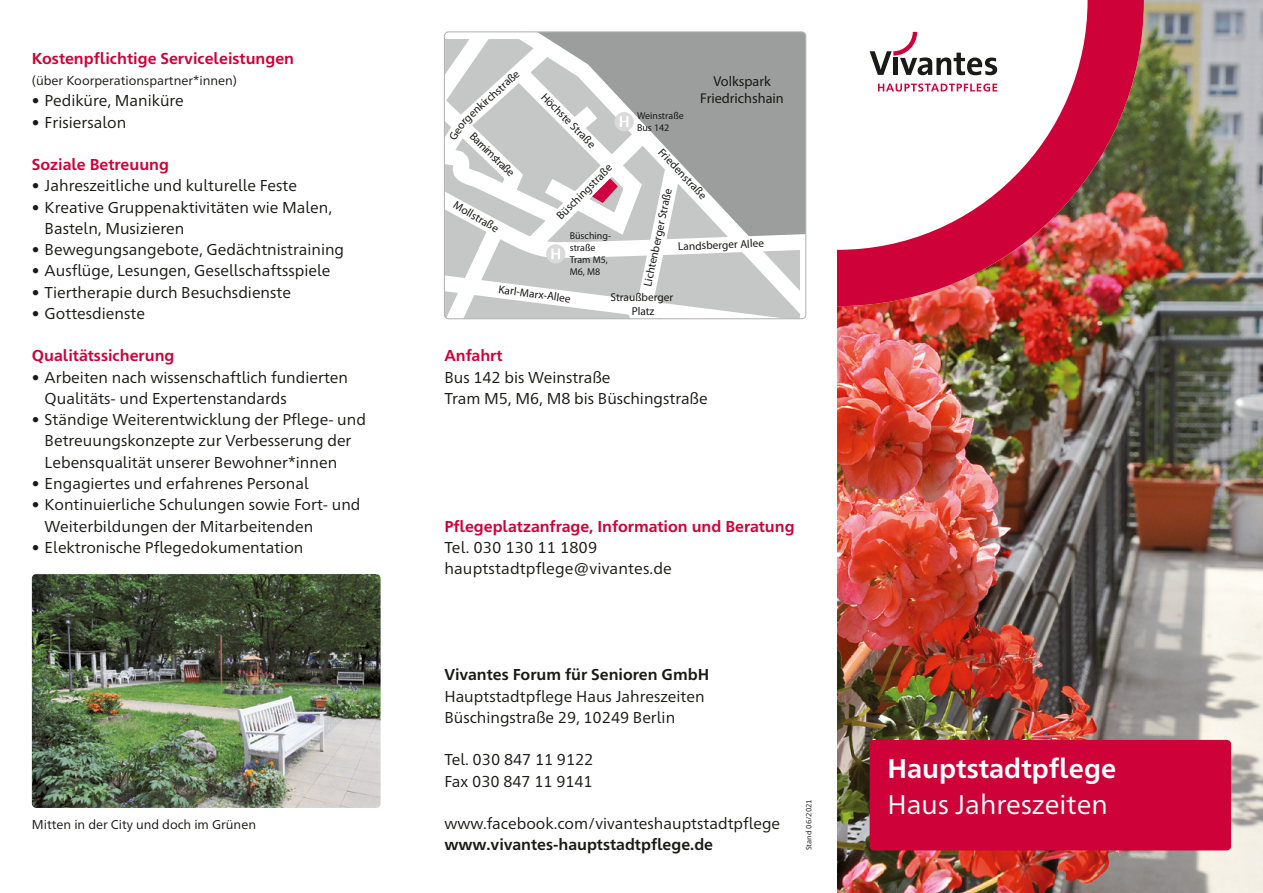
<style>
.page{position:relative;width:1263px;height:893px;background:#fff}
.page>*{position:absolute;margin:0;border:0;box-sizing:border-box;transform-origin:0 0}
.Headline_Ebene_1_Bol{font:700 27px "Frutiger Neue 1450 Pro";color:#fff}
.Headline_Ebene_1_Boo{font:27px "Frutiger Neue 1450 Pro";color:#fff}
.Fließtext{font:15.75px/21.3px "Frutiger Neue 1450 Pro";color:#1a1a18}
.Zwischenüberschrift{font:700 15.75px "Frutiger Neue 1450 Pro";color:#ce0138}
.Fließtext-2{font:700 15.75px "Frutiger Neue 1450 Pro";color:#1a1a18}
.t1{font:700 14.25px/17.1px "Frutiger";color:#1a1a18;text-align:center}
.Zwischenüberschrift-2{font:12.75px "Frutiger Neue 1450 Pro";color:#1a1a18}
.Bildunterschrift{font:12.75px "Frutiger Neue 1450 Pro";color:#1a1a18}
.t2{font:300 11.4px/13.6px "Frutiger";color:#1a1a18;text-align:center}
.t3{font:700 10.05px/12px "Frutiger";letter-spacing:-.005em;color:#1a1a18}
.Stand{font:7.5px "Frutiger Neue 1450 Pro";color:#1a1a18}
</style>
<div class="page">
<img style="left:32px;top:574px;width:349px;height:234px">
<img style="left:838px;top:0;width:425px;height:893px">
<img style="left:838px;top:0;width:306px;height:306px">
<svg style="left:870px;top:32px;width:127px;height:43px"></svg>
<svg style="left:878px;top:83px;width:119px;height:8px"></svg>
<div style="left:870px;top:740px;width:361px;height:110px;background:#ce0138;border-radius:4px"></div>
<svg style="left:444px;top:32px;width:362px;height:287px"></svg>
<p class="Zwischenüberschrift" style="left:32px;top:47px;width:264px">Kostenpflichtige Serviceleistungen</p>
<p class="Zwischenüberschrift-2" style="left:32px;top:71px;width:207px">(über Koorperationspartner*innen)</p>
<p class="Fließtext" style="left:32px;top:89px;width:153px">• Pediküre, Maniküre</p>
<p class="Fließtext" style="left:32px;top:110px;width:96px">• Frisiersalon</p>
<p class="Zwischenüberschrift" style="left:32px;top:153px;width:139px">Soziale Betreuung</p>
<p class="Fließtext" style="left:32px;top:174px;width:267px">• Jahreszeitliche und kulturelle Feste</p>
<p class="Fließtext" style="left:45px;top:195px;width:289px;text-indent:-13px">• Kreative Gruppenaktivitäten wie Malen,<br>Basteln, Musizieren</p>
<p class="Fließtext" style="left:32px;top:238px;width:314px">• Bewegungsangebote, Gedächtnistraining</p>
<p class="Fließtext" style="left:32px;top:259px;width:300px">• Ausflüge, Lesungen, Gesellschaftsspiele</p>
<p class="Fließtext" style="left:32px;top:280px;width:261px">• Tiertherapie durch Besuchsdienste</p>
<p class="Fließtext" style="left:32px;top:302px;width:115px">• Gottesdienste</p>
<p class="Zwischenüberschrift" style="left:32px;top:345px;width:144px">Qualitätssicherung</p>
<p class="Fließtext" style="left:45px;top:365px;width:305px;text-indent:-13px">• Arbeiten nach wissenschaftlich fundierten<br>Qualitäts- und Expertenstandards</p>
<p class="Fließtext" style="left:45px;top:408px;width:323px;text-indent:-13px">• Ständige Weiterentwicklung der Pflege- und<br>Betreuungskonzepte zur Verbesserung der<br>Lebensqualität unserer Bewohner*innen</p>
<p class="Fließtext" style="left:32px;top:472px;width:278px">• Engagiertes und erfahrenes Personal</p>
<p class="Fließtext" style="left:45px;top:493px;width:317px;text-indent:-13px">• Kontinuierliche Schulungen sowie Fort- und<br>Weiterbildungen der Mitarbeitenden</p>
<p class="Fließtext" style="left:32px;top:535px;width:273px">• Elektronische Pflegedokumentation</p>
<p class="Bildunterschrift" style="left:32px;top:815px;width:226px">Mitten in der City und doch im Grünen</p>
<p class="t2" style="left:458px;top:117px;width:76px;rotate:-42deg">rgenkirchstraße</p>
<p class="t1" style="left:700px;top:72px;width:85px">Volkspark<br>Friedrichshain</p>
<p class="t2" style="left:548px;top:90px;width:73px;rotate:45deg">Höchste Straße</p>
<p class="t3" style="left:637px;top:109px;width:48px">Weinstraße<br>Bus 142</p>
<p class="t2" style="left:477px;top:130px;width:59px;rotate:44deg">Barnimstraße</p>
<p class="t2" style="left:665px;top:145px;width:67px;rotate:47deg">Friedenstraße</p>
<p class="t2" style="left:554px;top:213px;width:75px;rotate:-45deg">Büschingstraße</p>
<p class="t2" style="left:640px;top:285px;width:101px;rotate:-78deg">Lichtenberger Straße</p>
<p class="t2" style="left:458px;top:198px;width:52px;rotate:30deg">Mollstraße</p>
<p class="t3" style="left:570px;top:229px;width:43px">Büsching&shy;straße<br>Tram M5,<br>M6, M8</p>
<p class="t2" style="left:678px;top:239px;width:87px;rotate:-2deg">Landsberger Allee</p>
<p class="t2" style="left:499px;top:282px;width:74px;rotate:8deg">Karl-Marx-Allee</p>
<p class="t2" style="left:610px;top:290px;width:64px">Straußberger<br>Platz</p>
<p class="Zwischenüberschrift" style="left:444px;top:345px;width:60px">Anfahrt</p>
<p class="Fließtext" style="left:444px;top:365px;width:168px">Bus 142 bis Weinstraße</p>
<p class="Fließtext" style="left:444px;top:387px;width:265px">Tram M5, M6, M8 bis Büschingstraße</p>
<p class="Zwischenüberschrift" style="left:444px;top:515px;width:352px">Pflegeplatzanfrage, Information und Beratung</p>
<p class="Fließtext" style="left:444px;top:535px;width:154px">Tel. 030 130 11 1809</p>
<p class="Fließtext" style="left:444px;top:557px;width:229px">hauptstadtpflege@vivantes.de</p>
<p class="Fließtext-2" style="left:444px;top:663px;width:266px">Vivantes Forum für Senioren GmbH</p>
<p class="Fließtext" style="left:444px;top:684px;width:262px">Hauptstadtpflege Haus Jahreszeiten</p>
<p class="Fließtext" style="left:444px;top:706px;width:232px">Büschingstraße 29, 10249 Berlin</p>
<p class="Fließtext" style="left:444px;top:748px;width:150px">Tel. 030 847 11 9122</p>
<p class="Fließtext" style="left:444px;top:769px;width:150px">Fax 030 847 11 9141</p>
<p class="Fließtext" style="left:444px;top:812px;width:337px">www.facebook.com/vivanteshauptstadtpflege</p>
<p class="Fließtext-2" style="left:444px;top:833px;width:270px">www.vivantes-hauptstadtpflege.de</p>
<p class="Stand" style="left:803px;top:850px;width:53px;rotate:-90deg">Stand 06/2021</p>
<p class="Headline_Ebene_1_Bol" style="left:887px;top:749px;width:230px">Hauptstadtpflege</p>
<p class="Headline_Ebene_1_Boo" style="left:887px;top:785px;width:222px">Haus Jahreszeiten</p>
</div>
